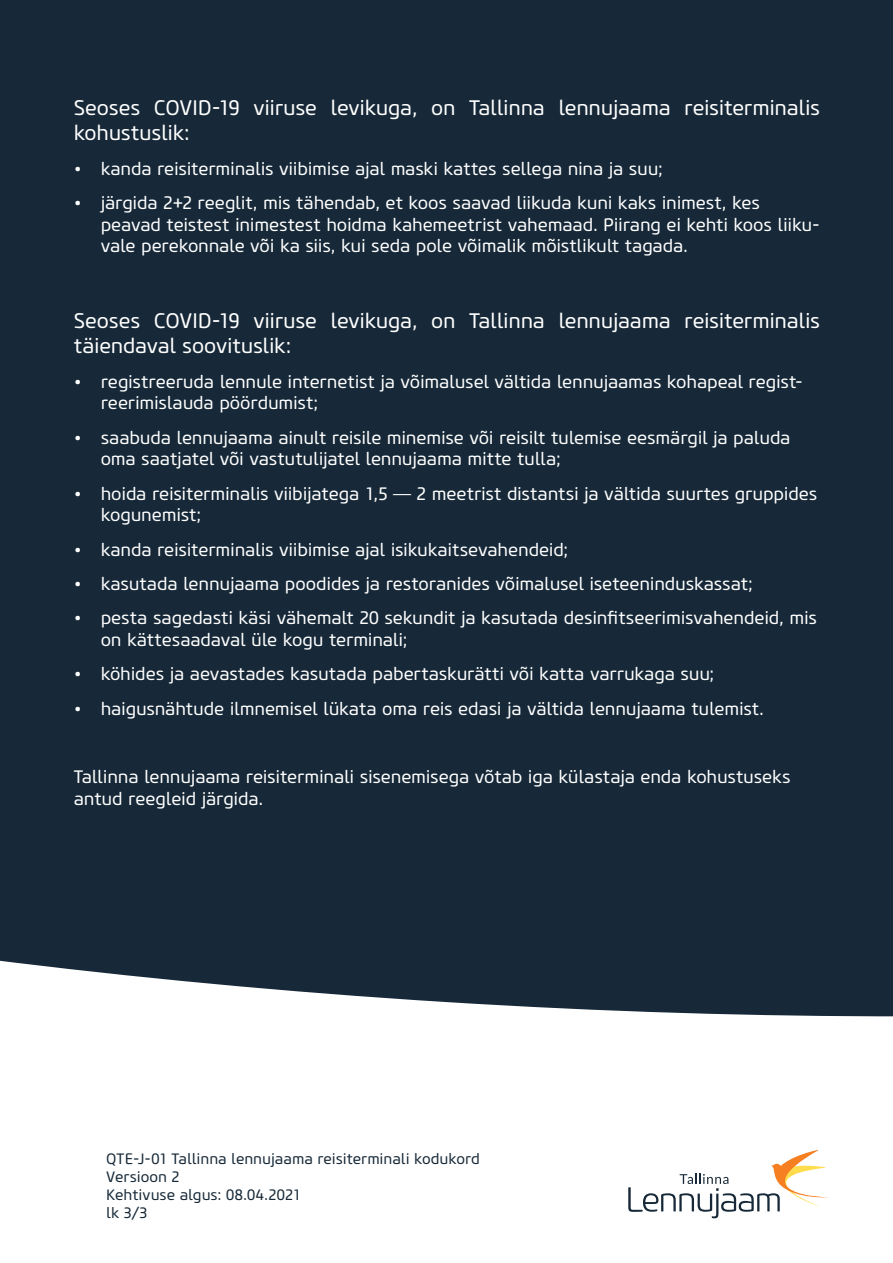
<style>
.page{position:relative;width:893px;height:1263px;background:#fff}
.page>*{position:absolute;margin:0;border:0;box-sizing:border-box;transform-origin:0 0}
.t1{font:21px/25.2px "Core Sans M45";letter-spacing:-.015em;color:#fff}
.t2{font:18px/21.6px "Core Sans M45";letter-spacing:-.01em;color:#fff}
.t3{font:15px "Core Sans M45";letter-spacing:-.005em;color:#172938}
</style>
<div class="page">
<div style="left:0;top:0;width:893px;height:1016px;background:#172938"></div>
<svg style="left:628px;top:1150px;width:201px;height:68px"></svg>
<p class="t1" style="left:74px;top:96px;width:748px">Seoses COVID-19 viiruse levikuga, on Tallinna lennujaama reisiterminalis kohustuslik:</p>
<p class="t2" style="left:74px;top:158px;width:591px">• kanda reisiterminalis viibimise ajal maski kattes sellega nina ja suu;</p>
<p class="t2" style="left:101px;top:192px;width:720px;text-indent:-27px">• järgida 2+2 reeglit, mis tähendab, et koos saavad liikuda kuni kaks inimest, kes peavad teistest inimestest hoidma kahemeetrist vahemaad. Piirang ei kehti koos liiku&shy;vale perekonnale või ka siis, kui seda pole võimalik mõistlikult tagada.</p>
<p class="t1" style="left:74px;top:309px;width:748px">Seoses COVID-19 viiruse levikuga, on Tallinna lennujaama reisiterminalis täiendaval soovituslik:</p>
<p class="t2" style="left:101px;top:371px;width:704px;text-indent:-27px">• registreeruda lennule internetist ja võimalusel vältida lennujaamas kohapeal regist&shy;reerimislauda pöördumist;</p>
<p class="t2" style="left:101px;top:427px;width:691px;text-indent:-27px">• saabuda lennujaama ainult reisile minemise või reisilt tulemise eesmärgil ja paluda oma saatjatel või vastutulijatel lennujaama mitte tulla;</p>
<p class="t2" style="left:101px;top:483px;width:718px;text-indent:-27px">• hoida reisiterminalis viibijatega 1,5 ─ 2 meetrist distantsi ja vältida suurtes gruppides kogunemist;</p>
<p class="t2" style="left:74px;top:539px;width:496px">• kanda reisiterminalis viibimise ajal isikukaitsevahendeid;</p>
<p class="t2" style="left:74px;top:573px;width:681px">• kasutada lennujaama poodides ja restoranides võimalusel iseteeninduskassat;</p>
<p class="t2" style="left:101px;top:608px;width:718px;text-indent:-27px">• pesta sagedasti käsi vähemalt 20 sekundit ja kasutada desinfitseerimisvahendeid, mis on kättesaadaval üle kogu terminali;</p>
<p class="t2" style="left:74px;top:663px;width:642px">• köhides ja aevastades kasutada pabertaskurätti või katta varrukaga suu;</p>
<p class="t2" style="left:74px;top:698px;width:692px">• haigusnähtude ilmnemisel lükata oma reis edasi ja vältida lennujaama tulemist.</p>
<p class="t2" style="left:74px;top:767px;width:718px">Tallinna lennujaama reisiterminali sisenemisega võtab iga külastaja enda kohustuseks antud reegleid järgida.</p>
<p class="t3" style="left:106px;top:1150px;width:375px">QTE-J-01 Tallinna lennujaama reisiterminali kodukord</p>
<p class="t3" style="left:106px;top:1168px;width:75px">Versioon 2</p>
<p class="t3" style="left:106px;top:1186px;width:196px">Kehtivuse algus: 08.04.2021</p>
<p class="t3" style="left:106px;top:1204px;width:43px">lk 3/3</p>
</div>
